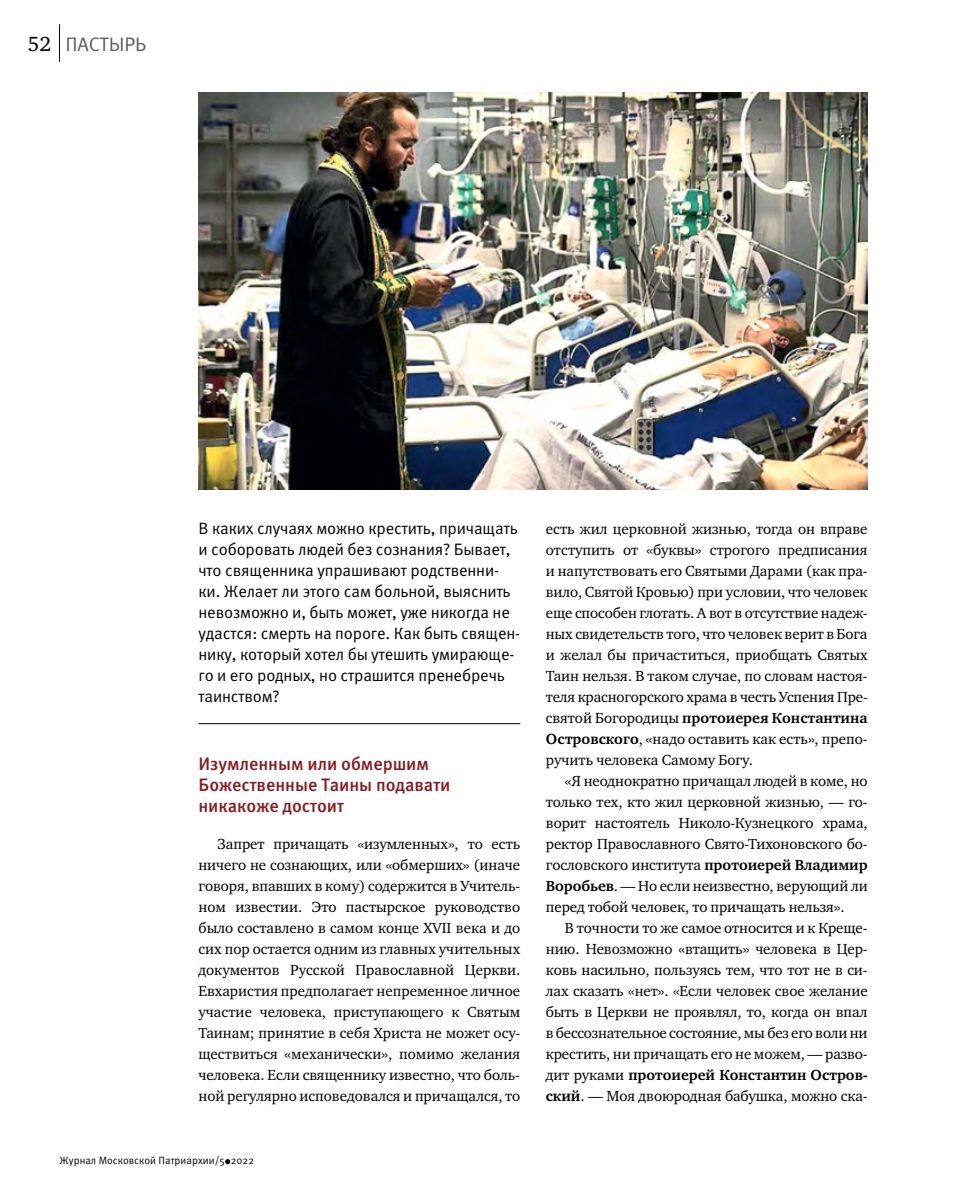
<style>
.page{position:relative;width:957px;height:1191px;background:#fff}
.page>*{position:absolute;margin:0;border:0;box-sizing:border-box;transform-origin:0 0}
.t1{font:19.5px "Meta Pro";letter-spacing:-.005em;color:#58595b}
.t2{font:500 18px/21px "Meta Pro";letter-spacing:-.005em;color:#861b1e}
.t3{font:16.5px/21px "Meta Pro";letter-spacing:-.01em;color:#000}
.t4{font:15px/21px "Charter ITC";letter-spacing:-.005em;color:#000;text-align:justify}
.t5{font:10.5px "Meta Pro";color:#000}
.s1{font-family:"Charter ITC";font-size:21px;color:#000}
.s2{font-weight:700}
</style>
<div class="page">
<hr style="left:59px;top:24px;width:1px;height:38px;background:#000">
<svg style="left:225px;top:1159px;width:5px;height:5px"></svg>
<hr style="left:198px;top:723px;width:322px;height:1px;background:#000">
<img style="left:198px;top:93px;width:669px;height:397px">
<h1 class="t1" style="left:28px;top:32px;width:120px"><span class="s1">52</span> ПАСТЫРЬ</h1>
<p class="t3" style="left:198px;top:518px;width:323px">В каких случаях можно крестить, причащать и соборовать людей без сознания? Бывает, что священника упрашивают родственни&shy;ки. Желает ли этого сам больной, выяснить невозможно и, быть может, уже никогда не удастся: смерть на пороге. Как быть священ&shy;нику, который хотел бы утешить умирающе&shy;го и его родных, но страшится пренебречь таинством?</p>
<p class="t2" style="left:198px;top:753px;width:253px">Изумленным или обмершим<br>Божественные Таины подавати никакоже достоит</p>
<p class="t4" style="left:198px;top:833px;width:323px;text-indent:19px">Запрет причащать «изумленных», то есть ничего не сознающих, или «обмерших» (иначе говоря, впавших в кому) содержится в Учитель&shy;ном известии. Это пастырское руководство было составлено в самом конце XVII века и до сих пор остается одним из главных учительных документов Русской Православной Церкви.<br>Евхаристия предполагает непременное личное участие человека, приступающего к Святым Таинам; принятие в себя Христа не может осу&shy;ществиться «механически», помимо желания человека. Если священнику известно, что боль&shy;ной регулярно исповедовался и причащался, то</p>
<p class="t5" style="left:60px;top:1153px;width:196px">Журнал Московской Патриархии/5 2022</p>
<p class="t4" style="left:546px;top:518px;width:323px">есть жил церковной жизнью, тогда он вправе отступить от «буквы» строгого предписания и напутствовать его Святыми Дарами (как пра&shy;вило, Святой Кровью) при условии, что человек еще способен глотать. А вот в отсутствие надеж&shy;ных свидетельств того, что человек верит в Бога и желал бы причаститься, приобщать Святых Таин нельзя. В таком случае, по словам настоя&shy;теля красногорского храма в честь Успения Пре&shy;святой Богородицы <span class="s2">протоиерея Константина Островского</span>, «надо оставить как есть», препо&shy;ручить человека Самому Богу.</p>
<p class="t4" style="left:546px;top:770px;width:323px;text-indent:19px">«Я неоднократно причащал людей в коме, но только тех, кто жил церковной жизнью, — го&shy;ворит настоятель Николо-Кузнецкого храма, ректор Православного Свято-Тихоновского бо&shy;гословского института <span class="s2">протоиерей Владимир Воробьев</span>. — Но если неизвестно, верующий ли перед тобой человек, то причащать нельзя».</p>
<p class="t4" style="left:546px;top:917px;width:323px;text-indent:19px">В точности то же самое относится и к Креще&shy;нию. Невозможно «втащить» человека в Цер&shy;ковь насильно, пользуясь тем, что тот не в си&shy;лах сказать «нет». «Если человек свое желание быть в Церкви не проявлял, то, когда он впал в бессознательное состояние, мы без его воли ни крестить, ни причащать его не можем, — разво&shy;дит руками <span class="s2">протоиерей Константин Остров&shy;ский</span>. — Моя двоюродная бабушка, можно ска-</p>
</div>
